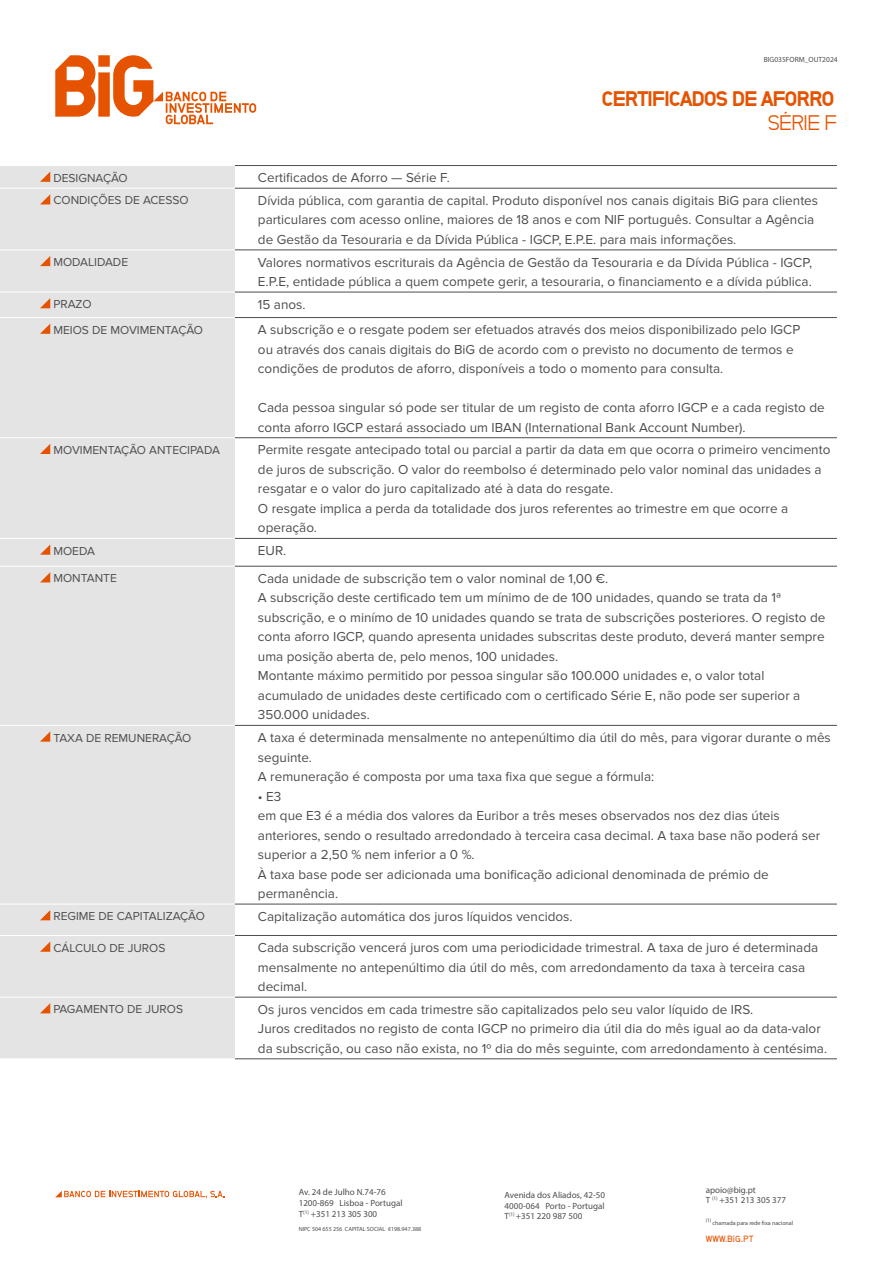
<style>
.page{position:relative;width:893px;height:1263px;background:#fff}
.page>*{position:absolute;margin:0;border:0;box-sizing:border-box;transform-origin:0 0}
.t1{font:900 21px "NB Grotesk";letter-spacing:-.055em;color:#e65300}
.t2{font:21px "NB Grotesk";letter-spacing:-.055em;color:#e65300}
.t3{font:13.5px/19.5px "Proxima Nova";color:#4d4d4f}
.t4{font:12px "Proxima Nova";color:#4d4d4f}
.t5{font:9px/10.8px "Myriad Pro";color:#4d4d4f}
.t6{font:9px "NB Grotesk Sem Bol";letter-spacing:.015em;color:#e65300}
.t7{font:7.5px "Myriad Pro";color:#4d4d4f}
.t8{font:6px "Myriad Pro";color:#4d4d4f}
.t9{font:5.25px "Myriad Pro";color:#4d4d4f}
</style>
<div class="page">
<svg style="left:55px;top:55px;width:201px;height:69px"></svg>
<svg style="left:55px;top:1191px;width:169px;height:7px"></svg>
<div style="left:0;top:166px;width:235px;height:892px;background:#e5e4e4"></div>
<hr style="left:0;top:188px;width:235px;height:1px;background:#fff">
<hr style="left:0;top:250px;width:235px;height:1px;background:#fff">
<hr style="left:0;top:292px;width:235px;height:1px;background:#fff">
<hr style="left:0;top:317px;width:235px;height:1px;background:#fff">
<hr style="left:0;top:437px;width:235px;height:1px;background:#fff">
<hr style="left:0;top:538px;width:235px;height:1px;background:#fff">
<hr style="left:0;top:566px;width:235px;height:1px;background:#fff">
<hr style="left:0;top:725px;width:235px;height:1px;background:#fff">
<hr style="left:0;top:904px;width:235px;height:1px;background:#fff">
<hr style="left:0;top:935px;width:235px;height:1px;background:#fff">
<hr style="left:0;top:997px;width:235px;height:1px;background:#fff">
<hr style="left:235px;top:165px;width:602px;height:1px;background:#4d4d4f">
<hr style="left:235px;top:188px;width:602px;height:1px;background:#4d4d4f">
<hr style="left:235px;top:250px;width:602px;height:1px;background:#4d4d4f">
<hr style="left:235px;top:292px;width:602px;height:1px;background:#4d4d4f">
<hr style="left:235px;top:317px;width:602px;height:1px;background:#4d4d4f">
<hr style="left:235px;top:437px;width:602px;height:1px;background:#4d4d4f">
<hr style="left:235px;top:538px;width:602px;height:1px;background:#4d4d4f">
<hr style="left:235px;top:566px;width:602px;height:1px;background:#4d4d4f">
<hr style="left:235px;top:725px;width:602px;height:1px;background:#4d4d4f">
<hr style="left:235px;top:904px;width:602px;height:1px;background:#4d4d4f">
<hr style="left:235px;top:935px;width:602px;height:1px;background:#4d4d4f">
<hr style="left:235px;top:997px;width:602px;height:1px;background:#4d4d4f">
<hr style="left:235px;top:1058px;width:602px;height:1px;background:#4d4d4f">
<svg style="left:40px;top:172px;width:10px;height:10px"></svg>
<svg style="left:40px;top:194px;width:10px;height:10px"></svg>
<svg style="left:40px;top:256px;width:10px;height:10px"></svg>
<svg style="left:40px;top:298px;width:10px;height:10px"></svg>
<svg style="left:40px;top:324px;width:10px;height:10px"></svg>
<svg style="left:40px;top:444px;width:10px;height:10px"></svg>
<svg style="left:40px;top:544px;width:10px;height:11px"></svg>
<svg style="left:40px;top:572px;width:10px;height:10px"></svg>
<svg style="left:40px;top:731px;width:10px;height:11px"></svg>
<svg style="left:40px;top:910px;width:10px;height:10px"></svg>
<svg style="left:40px;top:941px;width:10px;height:11px"></svg>
<svg style="left:40px;top:1003px;width:10px;height:10px"></svg>
<p class="t7" style="left:764px;top:55px;width:76px">BIG035FORM_OUT2024</p>
<h1 class="t1" style="left:601px;top:87px;width:235px">CERTIFICADOS DE AFORRO</h1>
<h1 class="t2" style="left:768px;top:110px;width:71px">SÉRIE F</h1>
<p class="t4" style="left:53px;top:171px;width:76px">DESIGNAÇÃO</p>
<p class="t3" style="left:258px;top:168px;width:194px">Certificados de Aforro — Série F.</p>
<p class="t4" style="left:53px;top:194px;width:137px">CONDIÇÕES DE ACESSO</p>
<p class="t3" style="left:258px;top:191px;width:562px">Dívida pública, com garantia de capital. Produto disponível nos canais digitais BiG para clientes particulares com acesso online, maiores de 18 anos e com NIF português. Consultar a Agência de Gestão da Tesouraria e da Dívida Pública - IGCP, E.P.E. para mais informações.</p>
<p class="t4" style="left:53px;top:255px;width:76px">MODALIDADE</p>
<p class="t3" style="left:258px;top:252px;width:556px">Valores normativos escriturais da Agência de Gestão da Tesouraria e da Dívida Pública - IGCP,<br>E.P.E, entidade pública a quem compete gerir, a tesouraria, o financiamento e a dívida pública.</p>
<p class="t4" style="left:53px;top:297px;width:40px">PRAZO</p>
<p class="t3" style="left:258px;top:295px;width:49px">15 anos.</p>
<p class="t4" style="left:53px;top:323px;width:151px">MEIOS DE MOVIMENTAÇÃO</p>
<p class="t3" style="left:258px;top:320px;width:544px">A subscrição e o resgate podem ser efetuados através dos meios disponibilizado pelo IGCP ou através dos canais digitais do BiG de acordo com o previsto no documento de termos e condições de produtos de aforro, disponíveis a todo o momento para consulta.</p>
<p class="t3" style="left:258px;top:398px;width:568px">Cada pessoa singular só pode ser titular de um registo de conta aforro IGCP e a cada registo de conta aforro IGCP estará associado um IBAN (International Bank Account Number).</p>
<p class="t4" style="left:53px;top:443px;width:168px">MOVIMENTAÇÃO ANTECIPADA</p>
<p class="t3" style="left:258px;top:440px;width:574px">Permite resgate antecipado total ou parcial a partir da data em que ocorra o primeiro vencimento de juros de subscrição. O valor do reembolso é determinado pelo valor nominal das unidades a resgatar e o valor do juro capitalizado até à data do resgate.<br>O resgate implica a perda da totalidade dos juros referentes ao trimestre em que ocorre a operação.</p>
<p class="t4" style="left:53px;top:544px;width:43px">MOEDA</p>
<p class="t3" style="left:258px;top:541px;width:30px">EUR.</p>
<p class="t4" style="left:53px;top:572px;width:65px">MONTANTE</p>
<p class="t3" style="left:258px;top:569px;width:569px">Cada unidade de subscrição tem o valor nominal de 1,00 €.<br>A subscrição deste certificado tem um mínimo de de 100 unidades, quando se trata da 1ª subscrição, e o minímo de 10 unidades quando se trata de subscrições posteriores. O registo de conta aforro IGCP, quando apresenta unidades subscritas deste produto, deverá manter sempre uma posição aberta de, pelo menos, 100 unidades.<br>Montante máximo permitido por pessoa singular são 100.000 unidades e, o valor total acumulado de unidades deste certificado com o certificado Série E, não pode ser superior a 350.000 unidades.</p>
<p class="t4" style="left:53px;top:731px;width:140px">TAXA DE REMUNERAÇÃO</p>
<p class="t3" style="left:258px;top:728px;width:574px">A taxa é determinada mensalmente no antepenúltimo dia útil do mês, para vigorar durante o mês seguinte.<br>A remuneração é composta por uma taxa fixa que segue a fórmula:</p>
<p class="t3" style="left:258px;top:786px;width:564px">• E3<br>em que E3 é a média dos valores da Euribor a três meses observados nos dez dias úteis anteriores, sendo o resultado arredondado à terceira casa decimal. A taxa base não poderá ser superior a 2,50 % nem inferior a 0 %.<br>À taxa base pode ser adicionada uma bonificação adicional denominada de prémio de permanência.</p>
<p class="t4" style="left:53px;top:909px;width:153px">REGIME DE CAPITALIZAÇÃO</p>
<p class="t3" style="left:258px;top:907px;width:316px">Capitalização automática dos juros líquidos vencidos.</p>
<p class="t4" style="left:53px;top:941px;width:114px">CÁLCULO DE JUROS</p>
<p class="t3" style="left:258px;top:938px;width:562px">Cada subscrição vencerá juros com uma periodicidade trimestral. A taxa de juro é determinada mensalmente no antepenúltimo dia útil do mês, com arredondamento da taxa à terceira casa decimal.</p>
<p class="t4" style="left:53px;top:1002px;width:131px">PAGAMENTO DE JUROS</p>
<p class="t3" style="left:258px;top:1000px;width:571px">Os juros vencidos em cada trimestre são capitalizados pelo seu valor líquido de IRS.<br>Juros creditados no registo de conta IGCP no primeiro dia útil dia do mês igual ao da data-valor da subscrição, ou caso não exista, no 1º dia do mês seguinte, com arredondamento à centésima.</p>
<p class="t5" style="left:299px;top:1186px;width:105px">Av. 24 de Julho N.74-76<br>1200-869 Lisboa - Portugal<br>T<sup>(1)</sup> +351 213 305 300</p>
<p class="t8" style="left:299px;top:1225px;width:124px">NIPC 504 655 256 CAPITAL SOCIAL €198.947.388</p>
<p class="t5" style="left:505px;top:1189px;width:102px;text-align:justify">Avenida dos Aliados, 42-50<br>4000-064 Porto - Portugal T<sup>(1)</sup> +351 220 987 500</p>
<p class="t5" style="left:706px;top:1184px;width:82px">apoio@big.pt<br>T <sup>(1)</sup> +351 213 305 377</p>
<p class="t9" style="left:706px;top:1217px;width:7px">(1)</p>
<p class="t8" style="left:713px;top:1219px;width:82px">chamada para rede fixa nacional</p>
<p class="t6" style="left:706px;top:1233px;width:49px">WWW.BiG.PT</p>
</div>
